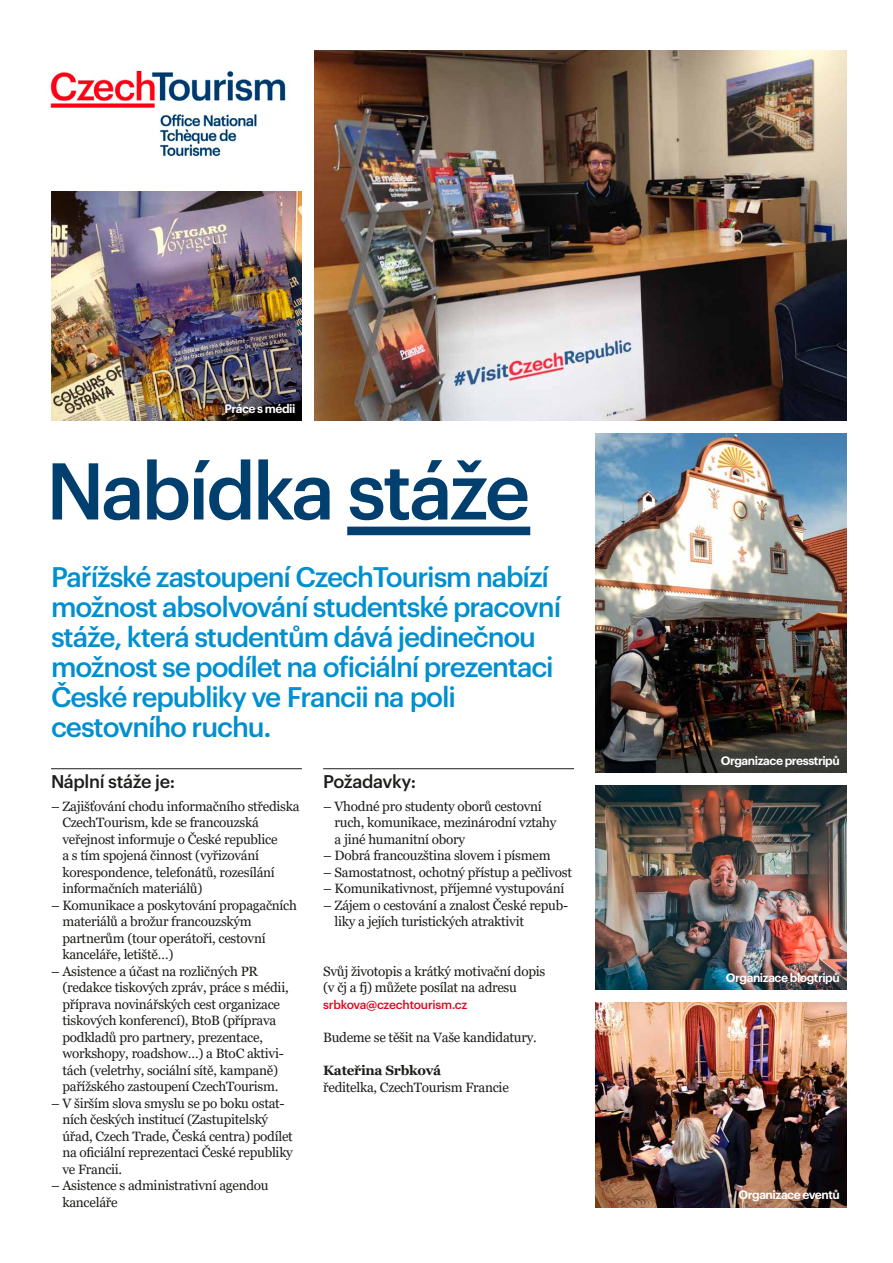
<style>
.page{position:relative;width:893px;height:1263px;background:#fff}
.page>*{position:absolute;margin:0;border:0;box-sizing:border-box;transform-origin:0 0}
.t1{font:500 78.45px "Graphik";letter-spacing:-.04em;color:#003f6e}
.t2{font:500 27.75px/30px "Graphik";letter-spacing:-.04em;color:#008fcf}
.t3{font:500 18px "Graphik";letter-spacing:-.02em;color:#1d1d1b}
.t4{font:13.5px/16.5px "Georgia";letter-spacing:-.02em;color:#1d1d1b}
.t5{font:700 13.5px "Georgia";letter-spacing:-.02em;color:#1d1d1b}
.t6{font:600 12px "Graphik";letter-spacing:-.04em;color:#fff}
.t7{font:500 12px "Graphik";letter-spacing:-.02em;color:#e30520}
</style>
<div class="page">
<img style="left:315px;top:50px;width:531px;height:370px">
<img style="left:595px;top:1002px;width:251px;height:205px">
<img style="left:51px;top:191px;width:251px;height:229px">
<img style="left:596px;top:785px;width:250px;height:205px">
<div style="left:347px;top:527px;width:183px;height:8px;background:#003f6e"></div>
<img style="left:595px;top:433px;width:251px;height:339px">
<img style="left:50px;top:70px;width:236px;height:87px">
<hr style="left:51px;top:768px;width:251px;height:1px;background:#1d1d1b">
<hr style="left:323px;top:768px;width:251px;height:1px;background:#1d1d1b">
<p class="t6" style="left:224px;top:399px;width:73px">Práce s médii</p>
<h1 class="t1" style="left:46px;top:431px;width:486px">Nabídka stáže</h1>
<h2 class="t2" style="left:51px;top:559px;width:512px">Pařížské zastoupení CzechTourism nabízí možnost absolvování studentské pracovní stáže, která studentům dává jedinečnou možnost se podílet na oficiální prezentaci České republiky ve Francii na poli cestovního ruchu.</h2>
<h3 class="t3" style="left:51px;top:768px;width:126px">Náplní stáže je:</h3>
<p class="t4" style="left:62px;top:798px;width:239px;text-indent:-11px">– Zajišťování chodu informačního střediska CzechTourism, kde se francouzská veřejnost informuje o České republice<br>a s tím spojená činnost (vyřizování korespondence, telefonátů, rozesílání informačních materiálů)</p>
<p class="t4" style="left:62px;top:897px;width:236px;text-indent:-11px">– Komunikace a poskytování propagačních materiálů a brožur francouzským partnerům (tour operátoři, cestovní kanceláře, letiště…)</p>
<p class="t4" style="left:62px;top:963px;width:228px;text-indent:-11px">– Asistence a účast na rozličných PR (redakce tiskových zpráv, práce s médii, příprava novinářských cest organizace tiskových konferencí), BtoB (příprava podkladů pro partnery, prezentace, workshopy, roadshow…) a BtoC aktivi&shy;tách (veletrhy, sociální sítě, kampaně) pařížského zastoupení CzechTourism.</p>
<p class="t4" style="left:62px;top:1095px;width:232px;text-indent:-11px">– V širším slova smyslu se po boku ostat&shy;ních českých institucí (Zastupitelský úřad, Czech Trade, Česká centra) podílet na oficiální reprezentaci České republiky ve Francii.</p>
<p class="t4" style="left:62px;top:1178px;width:208px;text-indent:-11px">– Asistence s administrativní agendou kanceláře</p>
<h3 class="t3" style="left:323px;top:768px;width:94px">Požadavky:</h3>
<p class="t4" style="left:335px;top:798px;width:223px;text-indent:-11px">– Vhodné pro studenty oborů cestovní ruch, komunikace, mezinárodní vztahy a jiné humanitní obory</p>
<p class="t4" style="left:323px;top:848px;width:229px">– Dobrá francouzština slovem i písmem</p>
<p class="t4" style="left:323px;top:864px;width:250px">– Samostatnost, ochotný přístup a pečlivost</p>
<p class="t4" style="left:323px;top:881px;width:243px">– Komunikativnost, příjemné vystupování</p>
<p class="t4" style="left:335px;top:897px;width:235px;text-indent:-11px">– Zájem o cestování a znalost České repub&shy;liky a jejích turistických atraktivit</p>
<p class="t4" style="left:323px;top:963px;width:224px">Svůj životopis a krátký motivační dopis (v čj a fj) můžete posílat na adresu</p>
<p class="t7" style="left:323px;top:995px;width:146px">srbkova@czechtourism.cz</p>
<p class="t4" style="left:323px;top:1029px;width:215px">Budeme se těšit na Vaše kandidatury.</p>
<p class="t5" style="left:323px;top:1062px;width:120px">Kateřina Srbková</p>
<p class="t4" style="left:323px;top:1079px;width:187px">ředitelka, CzechTourism Francie</p>
<p class="t6" style="left:721px;top:751px;width:120px">Organizace presstripů</p>
<p class="t6" style="left:726px;top:968px;width:115px">Organizace blogtripů</p>
<p class="t6" style="left:739px;top:1186px;width:103px">Organizace eventů</p>
</div>
